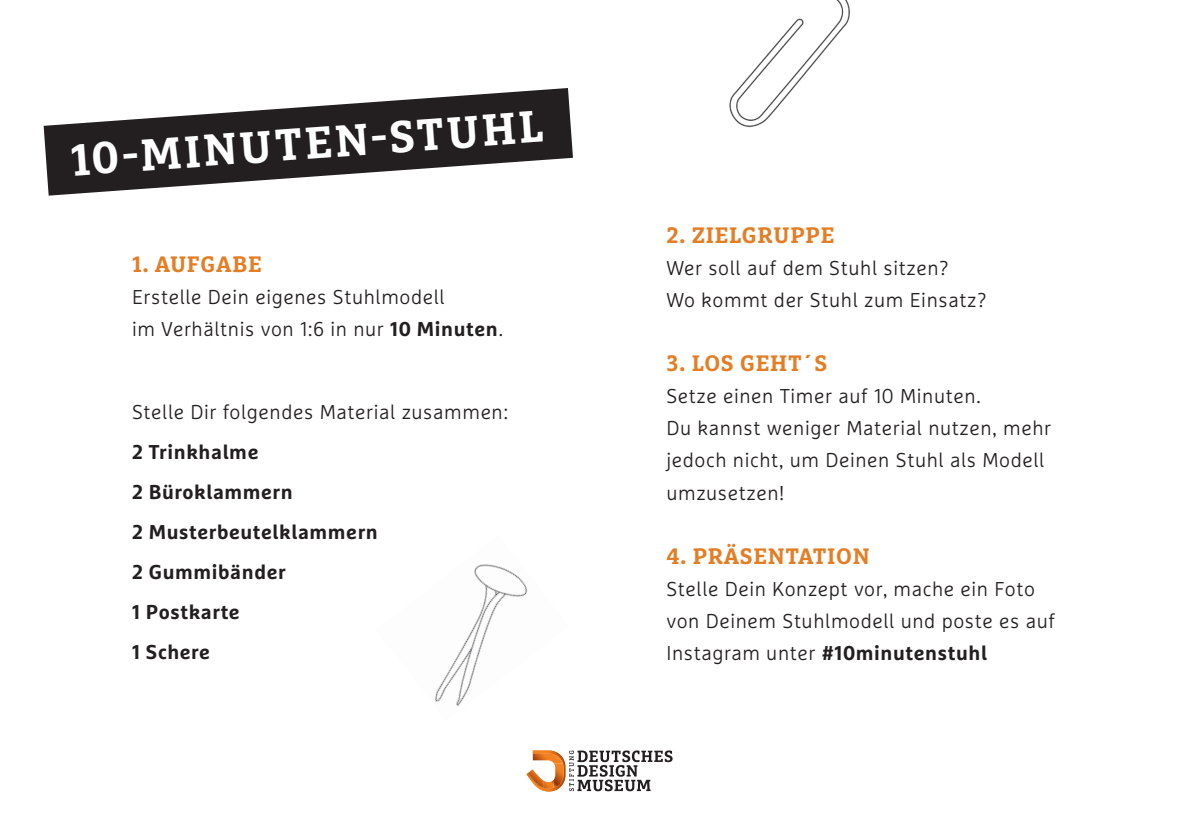
<style>
.page{position:relative;width:1191px;height:840px;background:#fff}
.page>*{position:absolute;margin:0;border:0;box-sizing:border-box;transform-origin:0 0}
.t1{font:700 44.6px "Marselis Slab OT";color:#fff}
.t2{font:700 22.2px "Marselis Slab OT";letter-spacing:.03em;color:#e37e25}
.t3{font:300 20px/32px "Marselis OT";letter-spacing:.03em;color:#231f20}
.t4{font:700 20px/40px "Marselis OT";letter-spacing:.03em;color:#231f20}
.s1{font-weight:700}
</style>
<div class="page">
<img style="left:435px;top:564px;width:93px;height:142px">
<img style="left:729px;top:0;width:121px;height:128px">
<svg style="left:43px;top:88px;width:530px;height:108px"></svg>
<svg style="left:526px;top:750px;width:146px;height:41px"></svg>
<h1 class="t1" style="left:69px;top:132px;width:475px;rotate:-4deg">10-MINUTEN-STUHL</h1>
<p class="t2" style="left:132px;top:250px;width:131px">1. AUFGABE</p>
<p class="t3" style="left:132px;top:280px;width:372px">Erstelle Dein eigenes Stuhlmodell<br>im Verhältnis von 1:6 in nur <span class="s1">10 Minuten</span>.</p>
<p class="t3" style="left:132px;top:395px;width:377px">Stelle Dir folgendes Material zusammen:</p>
<p class="t4" style="left:132px;top:431px;width:247px">2 Trinkhalme<br>2 Büroklammern<br>2 Musterbeutelklammern<br>2 Gummibänder<br>1 Postkarte<br>1 Schere</p>
<p class="t2" style="left:666px;top:221px;width:170px">2. ZIELGRUPPE</p>
<p class="t3" style="left:666px;top:252px;width:321px">Wer soll auf dem Stuhl sitzen?<br>Wo kommt der Stuhl zum Einsatz?</p>
<p class="t2" style="left:666px;top:349px;width:162px">3. LOS GEHT´S</p>
<p class="t3" style="left:666px;top:380px;width:386px">Setze einen Timer auf 10 Minuten.<br>Du kannst weniger Material nutzen, mehr jedoch nicht, um Deinen Stuhl als Modell umzusetzen!</p>
<p class="t2" style="left:666px;top:541px;width:205px">4. PRÄSENTATION</p>
<p class="t3" style="left:666px;top:572px;width:390px">Stelle Dein Konzept vor, mache ein Foto von Deinem Stuhlmodell und poste es auf<br>Instagram unter <span class="s1">#10minutenstuhl</span></p>
</div>
